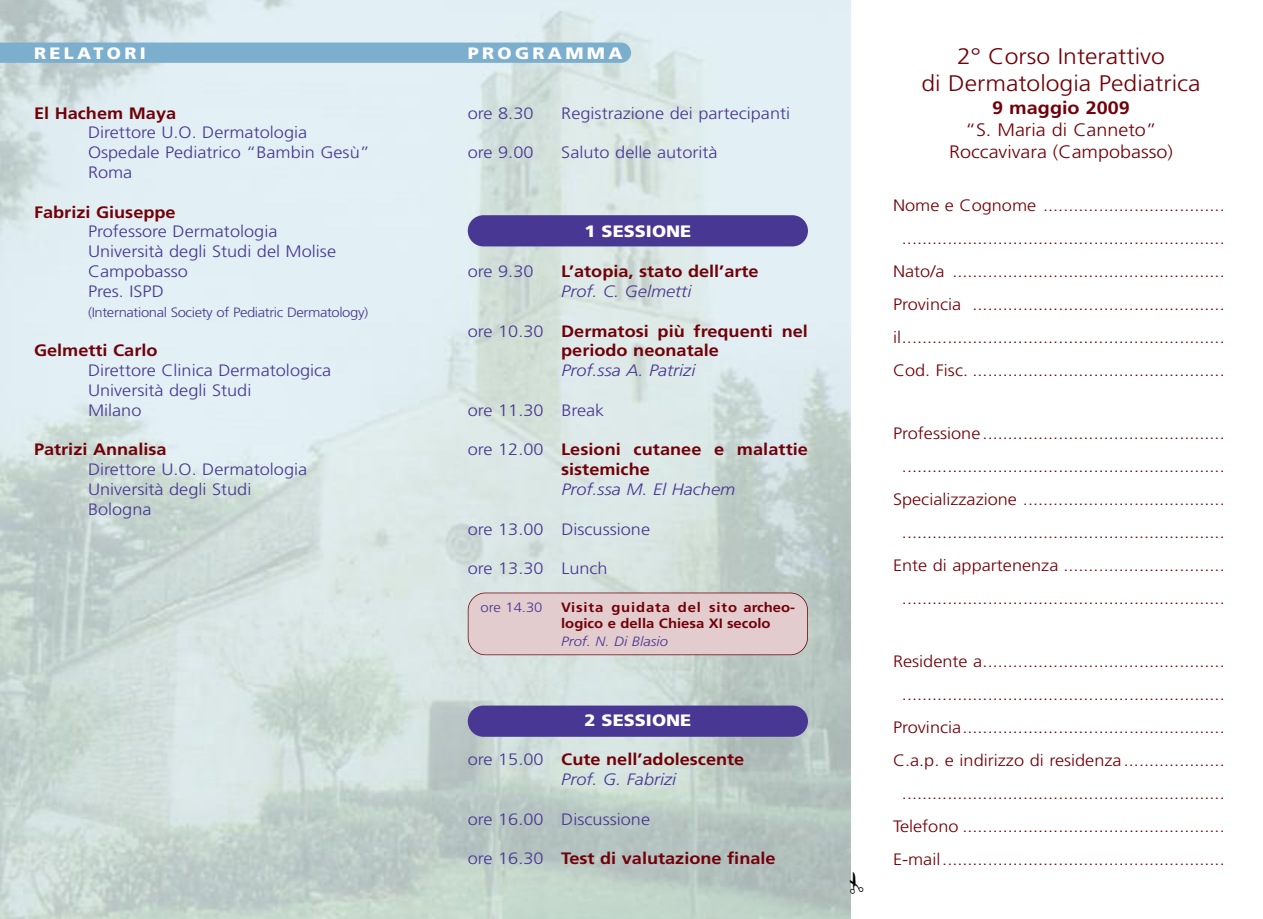
<style>
.page{position:relative;width:1263px;height:919px;background:#fff}
.page>*{position:absolute;margin:0;border:0;box-sizing:border-box;transform-origin:0 0}
.t1{font:300 22.5px/27px "Frutiger";color:#720008;text-align:center;scale:1.1 1}
.t2{font:300 18px/21.6px "Frutiger";color:#720008;text-align:center;scale:1.1 1}
.t3{font:700 18px "Frutiger";color:#720008;scale:1.1 1}
.t4{font:300 16.5px/33px "Frutiger";color:#720008;text-align:center;scale:1.1 1}
.t5{font:300 16.5px/19.8px "Frutiger";color:#483793;scale:1.1 1}
.t6{font:700 16.5px/19.8px "Frutiger";color:#720008;scale:1.1 1}
.t7{font:italic 300 16.5px "Frutiger";color:#483793;scale:1.1 1}
.t8{font:900 16.5px "Frutiger";color:#fff;scale:1.1 1}
.t9{font:900 16.5px "Frutiger";letter-spacing:.185em;color:#fff;scale:1.1 1}
.t10{font:700 13.5px/16.2px "Frutiger";color:#720008;scale:1.1 1}
.t11{font:300 13.5px "Frutiger";letter-spacing:-.03em;color:#483793;scale:1.1 1}
.t12{font:italic 300 13.5px "Frutiger";color:#483793;scale:1.1 1}
.s1{font-weight:300;color:#483793}
.s2{font-weight:300;font-style:italic;color:#483793}
</style>
<div class="page">
<img style="left:0;top:0;width:850px;height:918px">
<div style="left:468px;top:593px;width:339px;height:61px;background:#e3ccce;border-radius:17px"></div>
<div style="left:468px;top:592px;width:340px;height:63px;border:2px solid #720008;border-radius:18px"></div>
<div style="left:468px;top:705px;width:340px;height:31px;background:#483793;border-radius:16px"></div>
<div style="left:468px;top:215px;width:340px;height:31px;background:#483793;border-radius:16px"></div>
<div style="left:0;top:43px;width:631px;height:20px;background:#7caece"></div>
<svg style="left:848px;top:870px;width:3px;height:23px"></svg>
<p class="t9" style="left:34px;top:47px;width:103px">RELATORI</p>
<p class="t6" style="left:34px;top:104px;width:131px">El Hachem Maya</p>
<p class="t5" style="left:88px;top:124px;width:258px">Direttore U.O. Dermatologia<br>Ospedale Pediatrico “Bambin Gesù”<br>Roma</p>
<p class="t6" style="left:34px;top:203px;width:130px">Fabrizi Giuseppe</p>
<p class="t5" style="left:88px;top:223px;width:227px">Professore Dermatologia<br>Università degli Studi del Molise<br>Campobasso<br>Pres. ISPD</p>
<p class="t11" style="left:88px;top:306px;width:256px">(International Society of Pediatric Dermatology)</p>
<p class="t6" style="left:34px;top:342px;width:114px">Gelmetti Carlo</p>
<p class="t5" style="left:88px;top:362px;width:223px">Direttore Clinica Dermatologica<br>Università degli Studi<br>Milano</p>
<p class="t6" style="left:34px;top:441px;width:122px">Patrizi Annalisa</p>
<p class="t5" style="left:88px;top:461px;width:201px">Direttore U.O. Dermatologia<br>Università degli Studi<br>Bologna</p>
<p class="t9" style="left:468px;top:47px;width:142px">PROGRAMMA</p>
<p class="t5" style="left:468px;top:104px;width:61px">ore 8.30</p>
<p class="t5" style="left:561px;top:104px;width:210px">Registrazione dei partecipanti</p>
<p class="t5" style="left:468px;top:144px;width:61px">ore 9.00</p>
<p class="t5" style="left:561px;top:144px;width:144px">Saluto delle autorità</p>
<p class="t8" style="left:584px;top:225px;width:99px">1 SESSIONE</p>
<p class="t5" style="left:468px;top:263px;width:61px">ore 9.30</p>
<p class="t6" style="left:561px;top:263px;width:181px">L’atopia, stato dell’arte</p>
<p class="t7" style="left:561px;top:284px;width:120px">Prof. C. Gelmetti</p>
<p class="t6" style="left:468px;top:322px;width:311px;text-align:center"><span class="s1">ore 10.30</span> Dermatosi più frequenti nel periodo neonatale</p>
<p class="t7" style="left:561px;top:364px;width:123px">Prof.ssa A. Patrizi</p>
<p class="t5" style="left:468px;top:401px;width:126px">ore 11.30 Break</p>
<p class="t6" style="left:561px;top:441px;width:226px;text-indent:-93px"><span class="s1">ore 12.00</span> Lesioni cutanee e malattie sistemiche</p>
<p class="t7" style="left:561px;top:482px;width:160px">Prof.ssa M. El Hachem</p>
<p class="t5" style="left:468px;top:520px;width:167px">ore 13.00 Discussione</p>
<p class="t5" style="left:468px;top:560px;width:129px">ore 13.30 Lunch</p>
<p class="t11" style="left:480px;top:601px;width:58px">ore 14.30</p>
<p class="t10" style="left:561px;top:600px;width:214px">Visita guidata del sito archeo&shy;logico e della Chiesa XI secolo</p>
<p class="t12" style="left:561px;top:636px;width:99px">Prof. N. Di Blasio</p>
<p class="t8" style="left:584px;top:713px;width:99px">2 SESSIONE</p>
<p class="t6" style="left:561px;top:750px;width:168px;text-indent:-94px"><span class="s1">ore 15.00</span> Cute nell’adolescente<br><span class="s2">Prof. G. Fabrizi</span></p>
<p class="t5" style="left:468px;top:810px;width:167px">ore 16.00 Discussione</p>
<p class="t6" style="left:468px;top:849px;width:281px"><span class="s1">ore 16.30</span> Test di valutazione finale</p>
<h1 class="t1" style="left:921px;top:44px;width:255px">2° Corso Interattivo<br>di Dermatologia Pediatrica</h1>
<p class="t3" style="left:992px;top:101px;width:127px">9 maggio 2009</p>
<p class="t2" style="left:949px;top:120px;width:205px">“S. Maria di Canneto”<br>Roccavivara (Campobasso)</p>
<p class="t4" style="left:893px;top:190px;width:303px">Nome e Cognome .................................... ................................................................<br>Nato/a ......................................................<br>Provincia .................................................. il................................................................<br>Cod. Fisc. ..................................................</p>
<p class="t4" style="left:893px;top:418px;width:303px">Professione................................................ ................................................................<br>Specializzazione ........................................ ................................................................<br>Ente di appartenenza ................................ ................................................................</p>
<p class="t4" style="left:893px;top:646px;width:303px">Residente a................................................ ................................................................<br>Provincia....................................................<br>C.a.p. e indirizzo di residenza.................... ................................................................<br>Telefono ....................................................<br>E-mail........................................................</p>
</div>
